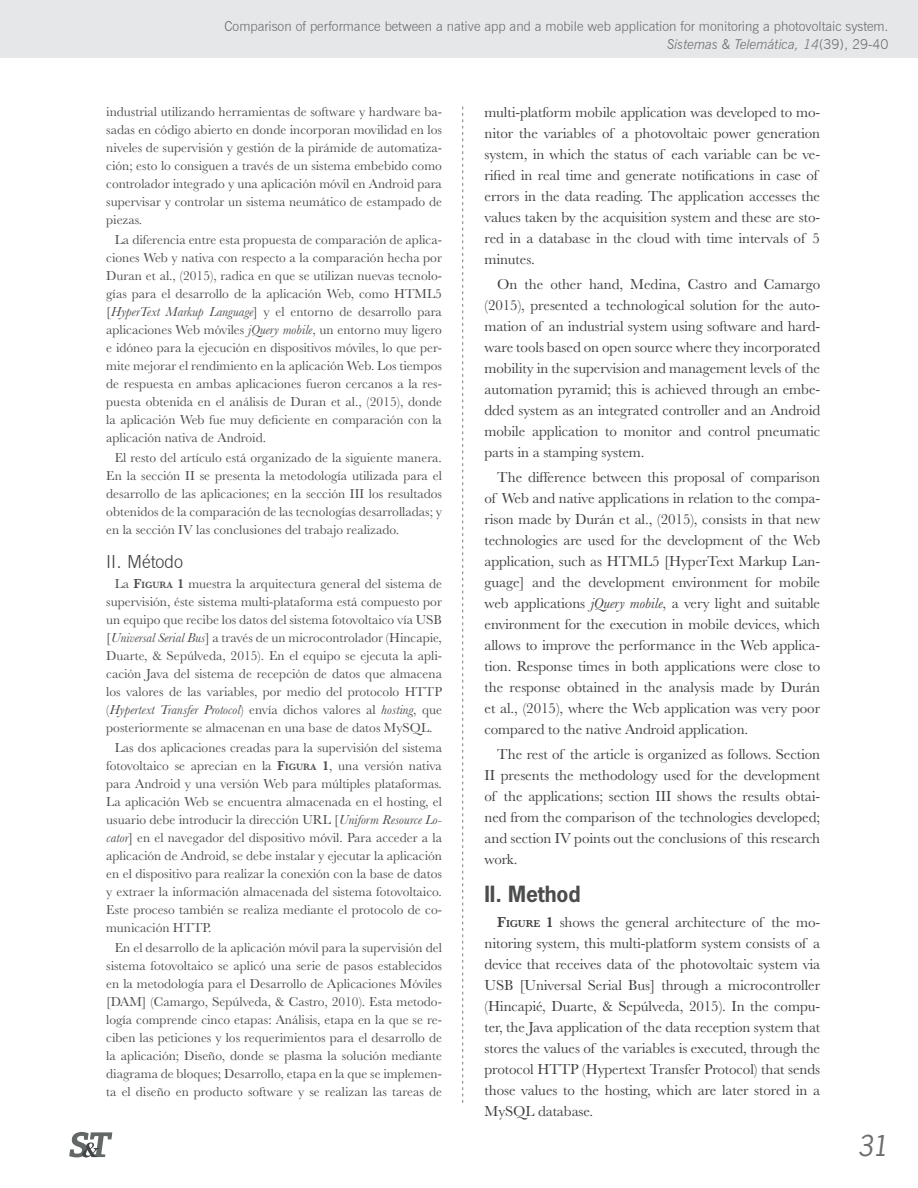
<style>
.page{position:relative;width:918px;height:1188px;background:#fff}
.page>*{position:absolute;margin:0;border:0;box-sizing:border-box;transform-origin:0 0}
.t1{font:italic 27px "News Gothic Std";color:#6c6d70}
.caja_esp{font:700 21px "News Gothic Std";letter-spacing:-.005em;color:#4b4c4d}
.t2{font:300 18px "News Gothic BT";color:#3e3e3f}
.t3{font:15px/21px "Baskerville MT Std";letter-spacing:-.005em;color:#3e3e3f;text-align:justify}
.caja_esp-2{font:13.5px/18px "Baskerville MT Std";color:#4b4c4d;text-align:justify}
.arr{font:300 13.5px/18px "News Gothic BT";color:#6c6d70;text-align:right}
.s1{font-style:italic}
.s2{font-weight:600}
.s3{font-weight:600;font-size:9.45px}
.s4{font-weight:600;font-size:10.5px}
</style>
<div class="page">
<div style="left:0;top:0;width:918px;height:58px;background:#e6e7e9"></div>
<svg style="left:462px;top:107px;width:1px;height:995px"></svg>
<svg style="left:69px;top:1132px;width:43px;height:25px"></svg>
<p class="arr" style="left:225px;top:17px;width:666px">Comparison of performance between a native app and a mobile web application for monitoring a photovoltaic system.<br><span class="s1">Sistemas &amp; Telemática, 14</span>(39), 29-40</p>
<p class="caja_esp-2" style="left:106px;top:102px;width:337px">industrial utilizando herramientas de software y hardware ba&shy;sadas en código abierto en donde incorporan movilidad en los niveles de supervisión y gestión de la pirámide de automatiza&shy;ción; esto lo consiguen a través de un sistema embebido como controlador integrado y una aplicación móvil en Android para supervisar y controlar un sistema neumático de estampado de piezas.</p>
<p class="caja_esp-2" style="left:106px;top:230px;width:337px;text-indent:9px">La diferencia entre esta propuesta de comparación de aplica&shy;ciones Web y nativa con respecto a la comparación hecha por Duran et al., (2015), radica en que se utilizan nuevas tecnolo&shy;gías para el desarrollo de la aplicación Web, como HTML5 [<span class="s1">HyperText Markup Language</span>] y el entorno de desarrollo para aplicaciones Web móviles <span class="s1">jQuery mobile</span>, un entorno muy ligero e idóneo para la ejecución en dispositivos móviles, lo que per&shy;mite mejorar el rendimiento en la aplicación Web. Los tiempos de respuesta en ambas aplicaciones fueron cercanos a la res&shy;puesta obtenida en el análisis de Duran et al., (2015), donde la aplicación Web fue muy deficiente en comparación con la aplicación nativa de Android.</p>
<p class="caja_esp-2" style="left:106px;top:448px;width:337px;text-indent:9px">El resto del artículo está organizado de la siguiente manera.<br>En la sección II se presenta la metodología utilizada para el desarrollo de las aplicaciones; en la sección III los resultados obtenidos de la comparación de las tecnologías desarrolladas; y en la sección IV las conclusiones del trabajo realizado.</p>
<p class="t2" style="left:106px;top:551px;width:78px">II. Método</p>
<p class="caja_esp-2" style="left:106px;top:575px;width:337px;text-indent:9px">La <span class="s2">F</span><span class="s3">IGURA</span> <span class="s2">1</span> muestra la arquitectura general del sistema de supervisión, éste sistema multi-plataforma está compuesto por un equipo que recibe los datos del sistema fotovoltaico vía USB [<span class="s1">Universal Serial Bus</span>] a través de un microcontrolador (Hincapie, Duarte, &amp; Sepúlveda, 2015). En el equipo se ejecuta la apli&shy;cación Java del sistema de recepción de datos que almacena los valores de las variables, por medio del protocolo HTTP (<span class="s1">Hypertext Transfer Protocol</span>) envía dichos valores al <span class="s1">hosting</span>, que posteriormente se almacenan en una base de datos MySQL.</p>
<p class="caja_esp-2" style="left:106px;top:739px;width:337px;text-indent:9px">Las dos aplicaciones creadas para la supervisión del sistema fotovoltaico se aprecian en la <span class="s2">F</span><span class="s3">IGURA</span> <span class="s2">1</span>, una versión nativa para Android y una versión Web para múltiples plataformas.<br>La aplicación Web se encuentra almacenada en el hosting, el usuario debe introducir la dirección URL [<span class="s1">Uniform Resource Lo&shy;cator</span>] en el navegador del dispositivo móvil. Para acceder a la aplicación de Android, se debe instalar y ejecutar la aplicación en el dispositivo para realizar la conexión con la base de datos y extraer la información almacenada del sistema fotovoltaico.<br>Este proceso también se realiza mediante el protocolo de co&shy;municación HTTP.</p>
<p class="caja_esp-2" style="left:106px;top:939px;width:337px;text-indent:9px">En el desarrollo de la aplicación móvil para la supervisión del sistema fotovoltaico se aplicó una serie de pasos establecidos en la metodología para el Desarrollo de Aplicaciones Móviles [DAM] (Camargo, Sepúlveda, &amp; Castro, 2010). Esta metodo&shy;logía comprende cinco etapas: Análisis, etapa en la que se re&shy;ciben las peticiones y los requerimientos para el desarrollo de la aplicación; Diseño, donde se plasma la solución mediante diagrama de bloques; Desarrollo, etapa en la que se implemen&shy;ta el diseño en producto software y se realizan las tareas de</p>
<p class="t3" style="left:485px;top:101px;width:337px;text-align:left">multi-platform mobile application was developed to mo&shy;nitor the variables of a photovoltaic power generation system, in which the status of each variable can be ve&shy;rified in real time and generate notifications in case of errors in the data reading. The application accesses the values taken by the acquisition system and these are sto&shy;red in a database in the cloud with time intervals of 5 minutes.</p>
<p class="t3" style="left:485px;top:273px;width:337px;text-indent:13px">On the other hand, Medina, Castro and Camargo (2015), presented a technological solution for the auto&shy;mation of an industrial system using software and hard&shy;ware tools based on open source where they incorporated mobility in the supervision and management levels of the automation pyramid; this is achieved through an embe&shy;dded system as an integrated controller and an Android mobile application to monitor and control pneumatic parts in a stamping system.</p>
<p class="t3" style="left:485px;top:467px;width:337px;text-indent:13px">The difference between this proposal of comparison of Web and native applications in relation to the compa&shy;rison made by Durán et al., (2015), consists in that new technologies are used for the development of the Web application, such as HTML5 [HyperText Markup Lan&shy;guage] and the development environment for mobile web applications <span class="s1">jQuery mobile</span>, a very light and suitable environment for the execution in mobile devices, which allows to improve the performance in the Web applica&shy;tion. Response times in both applications were close to the response obtained in the analysis made by Durán et al., (2015), where the Web application was very poor compared to the native Android application.</p>
<p class="t3" style="left:485px;top:744px;width:337px;text-indent:13px">The rest of the article is organized as follows. Section II presents the methodology used for the development of the applications; section III shows the results obtai&shy;ned from the comparison of the technologies developed; and section IV points out the conclusions of this research work.</p>
<p class="caja_esp" style="left:485px;top:880px;width:98px">II. Method</p>
<p class="t3" style="left:485px;top:912px;width:337px;text-indent:13px"><span class="s2">F</span><span class="s4">IGURE</span> <span class="s2">1</span> shows the general architecture of the mo&shy;nitoring system, this multi-platform system consists of a device that receives data of the photovoltaic system via USB [Universal Serial Bus] through a microcontroller (Hincapié, Duarte, &amp; Sepúlveda, 2015). In the compu&shy;ter, the Java application of the data reception system that stores the values of the variables is executed, through the protocol HTTP (Hypertext Transfer Protocol) that sends those values to the hosting, which are later stored in a MySQL database.</p>
<h1 class="t1" style="left:857px;top:1128px;width:33px">31</h1>
</div>
